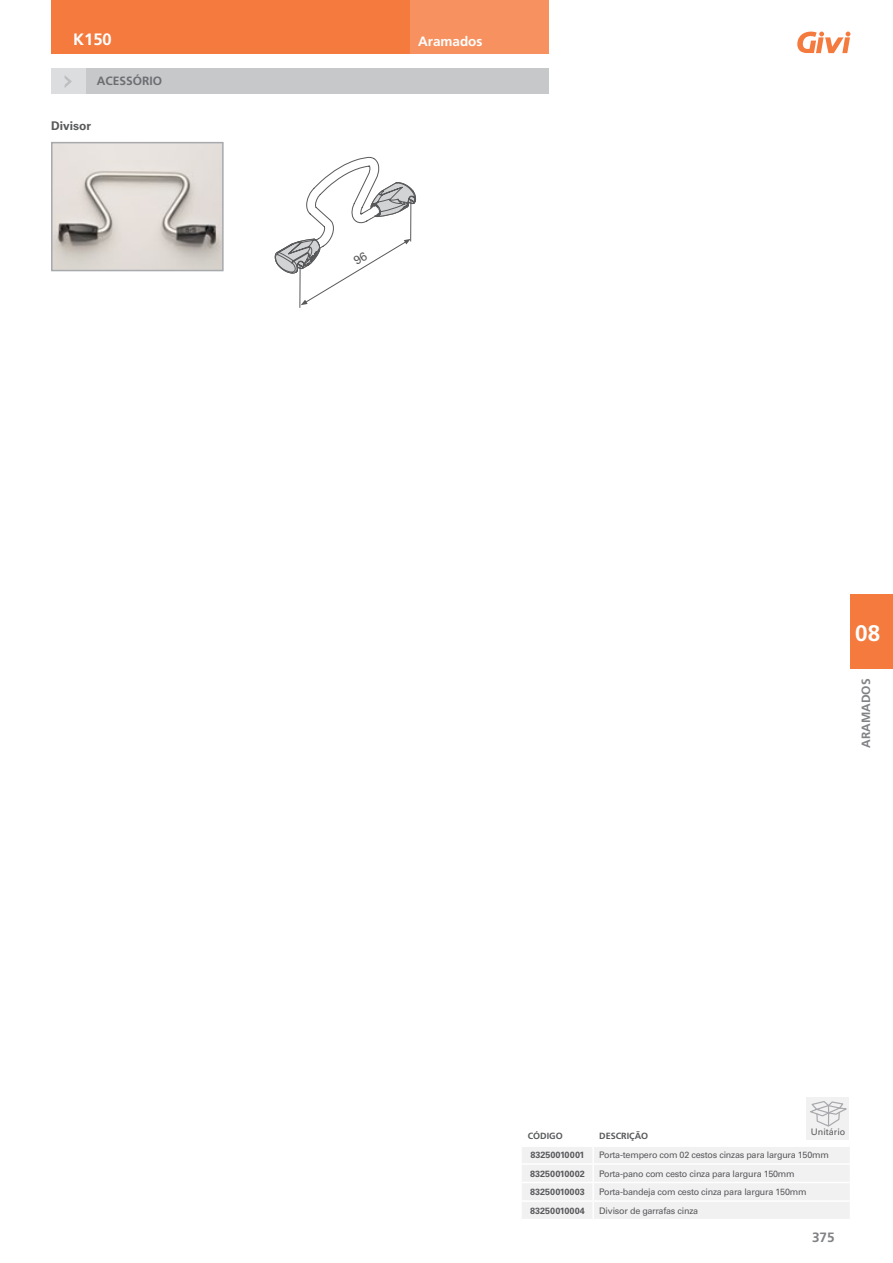
<style>
.page{position:relative;width:893px;height:1263px;background:#fff}
.page>*{position:absolute;margin:0;border:0;box-sizing:border-box;transform-origin:0 0}
.t1{font:700 22.5px "Frutiger LT Std";color:#fff}
.t2{font:700 16.5px "Frutiger LT Std";color:#fff}
.t3{font:700 13.5px "Frutiger LT Std";color:#fff}
.t4{font:700 13.5px "Frutiger LT Std";color:#808285}
.t5{font:700 12px "Frutiger LT Std";color:#6d6e71}
.t6{font:700 12px "Frutiger LT Std";color:#808285}
.t7{font:700 12px "Univers LT Std";color:#58595b}
.t8{font:9px "Univers LT Std";letter-spacing:-.025em;color:#58595b}
.t9{font:700 9px "Univers LT Std";color:#58595b}
.t10{font:700 9px "Frutiger LT Std";color:#58595b}
.t11{font:9px "Univers LT Std";color:#58595b}
</style>
<div class="page">
<svg style="left:797px;top:32px;width:53px;height:21px"></svg>
<div style="left:84px;top:68px;width:465px;height:26px;background:#c7c8ca"></div>
<div style="left:51px;top:68px;width:35px;height:26px;background:#dcddde"></div>
<svg style="left:65px;top:76px;width:7px;height:11px"></svg>
<div style="left:51px;top:0;width:498px;height:53px;background:#f47a3e"></div>
<div style="left:410px;top:0;width:139px;height:53px;background:#f79260"></div>
<hr style="left:300px;top:265px;width:1px;height:43px;background:#58595b">
<img style="left:54px;top:145px;width:167px;height:123px">
<div style="left:51px;top:142px;width:173px;height:129px;border:2px solid #a7a9ac"></div>
<div style="left:522px;top:1147px;width:328px;height:72px;background:#f1f1f2"></div>
<hr style="left:522px;top:1182px;width:71px;height:1px;background:#fff">
<hr style="left:593px;top:1182px;width:257px;height:1px;background:#fff">
<hr style="left:522px;top:1200px;width:71px;height:2px;background:#fff">
<hr style="left:593px;top:1200px;width:257px;height:2px;background:#fff">
<div style="left:806px;top:1097px;width:43px;height:42px;background:#f1f1f2"></div>
<svg style="left:810px;top:1101px;width:37px;height:26px"></svg>
<div style="left:850px;top:594px;width:43px;height:75px;background:#f47a3e"></div>
<svg style="left:274px;top:156px;width:142px;height:149px"></svg>
<h2 class="t2" style="left:73px;top:30px;width:40px">K150</h2>
<h3 class="t5" style="left:97px;top:74px;width:53px">acessório</h3>
<h3 class="t7" style="left:51px;top:119px;width:42px">Divisor</h3>
<h3 class="t3" style="left:418px;top:33px;width:66px">Aramados</h3>
<h3 class="t3" style="left:418px;top:33px;width:89px">complemento</h3>
<h1 class="t1" style="left:855px;top:620px;width:27px">08</h1>
<h3 class="t6" style="left:859px;top:748px;width:71px;rotate:-90deg">ARAMADOS</h3>
<p class="t11" style="left:811px;top:1127px;width:36px">Unitário</p>
<p class="t10" style="left:528px;top:1131px;width:37px">CÓDIGO</p>
<p class="t10" style="left:599px;top:1131px;width:51px">DESCRIÇÃO</p>
<p class="t9" style="left:530px;top:1149px;width:56px">83250010001</p>
<p class="t8" style="left:599px;top:1149px;width:231px">Porta-tempero com 02 cestos cinzas para largura 150mm</p>
<p class="t9" style="left:530px;top:1168px;width:56px">83250010002</p>
<p class="t8" style="left:599px;top:1168px;width:197px">Porta-pano com cesto cinza para largura 150mm</p>
<p class="t9" style="left:530px;top:1186px;width:56px">83250010003</p>
<p class="t8" style="left:599px;top:1186px;width:209px">Porta-bandeja com cesto cinza para largura 150mm</p>
<p class="t9" style="left:530px;top:1205px;width:56px">83250010004</p>
<p class="t8" style="left:599px;top:1205px;width:100px">Divisor de garrafas cinza</p>
<h3 class="t4" style="left:812px;top:1230px;width:24px">375</h3>
</div>
